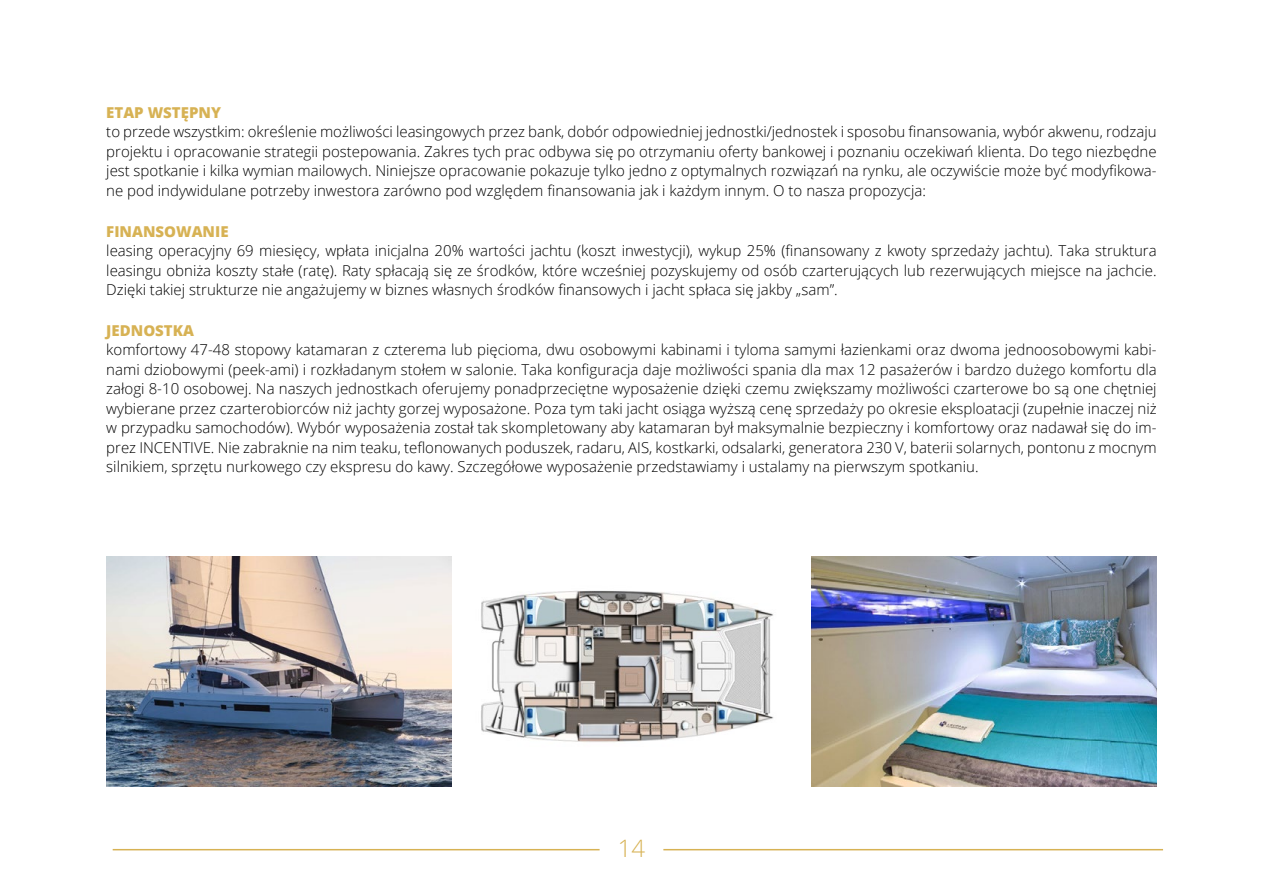
<style>
.page{position:relative;width:1263px;height:893px;background:#fff}
.page>*{position:absolute;margin:0;border:0;box-sizing:border-box;transform-origin:0 0}
.t1{font:300 24px "Open Sans";color:#d7b254}
.t2{font:300 15px/19.5px "Open Sans";color:#000;text-align:justify}
.t3{font:800 15px "Open Sans";color:#d7b254}
</style>
<div class="page">
<hr style="left:113px;top:849px;width:487px;height:1px;background:#d7b254">
<hr style="left:663px;top:849px;width:500px;height:1px;background:#d7b254">
<img style="left:811px;top:557px;width:346px;height:229px">
<img style="left:106px;top:557px;width:346px;height:230px">
<img style="left:481px;top:590px;width:293px;height:152px">
<p class="t3" style="left:106px;top:101px;width:116px">ETAP WSTĘPNY</p>
<p class="t2" style="left:106px;top:122px;width:1052px">to przede wszystkim: określenie możliwości leasingowych przez bank, dobór odpowiedniej jednostki/jednostek i sposobu finansowania, wybór akwenu, rodzaju projektu i opracowanie strategii postepowania. Zakres tych prac odbywa się po otrzymaniu oferty bankowej i poznaniu oczekiwań klienta. Do tego niezbędne jest spotkanie i kilka wymian mailowych. Niniejsze opracowanie pokazuje tylko jedno z optymalnych rozwiązań na rynku, ale oczywiście może być modyfikowa&shy;ne pod indywidulane potrzeby inwestora zarówno pod względem finansowania jak i każdym innym. O to nasza propozycja:</p>
<p class="t3" style="left:106px;top:220px;width:124px">FINANSOWANIE</p>
<p class="t2" style="left:106px;top:240px;width:1052px">leasing operacyjny 69 miesięcy, wpłata inicjalna 20% wartości jachtu (koszt inwestycji), wykup 25% (finansowany z kwoty sprzedaży jachtu). Taka struktura leasingu obniża koszty stałe (ratę). Raty spłacają się ze środków, które wcześniej pozyskujemy od osób czarterujących lub rezerwujących miejsce na jachcie.<br>Dzięki takiej strukturze nie angażujemy w biznes własnych środków finansowych i jacht spłaca się jakby „sam”.</p>
<p class="t3" style="left:106px;top:319px;width:89px">JEDNOSTKA</p>
<p class="t2" style="left:106px;top:340px;width:1052px">komfortowy 47-48 stopowy katamaran z czterema lub pięcioma, dwu osobowymi kabinami i tyloma samymi łazienkami oraz dwoma jednoosobowymi kabi&shy;nami dziobowymi (peek-ami) i rozkładanym stołem w salonie. Taka konfiguracja daje możliwości spania dla max 12 pasażerów i bardzo dużego komfortu dla załogi 8-10 osobowej. Na naszych jednostkach oferujemy ponadprzeciętne wyposażenie dzięki czemu zwiększamy możliwości czarterowe bo są one chętniej wybierane przez czarterobiorców niż jachty gorzej wyposażone. Poza tym taki jacht osiąga wyższą cenę sprzedaży po okresie eksploatacji (zupełnie inaczej niż w przypadku samochodów). Wybór wyposażenia został tak skompletowany aby katamaran był maksymalnie bezpieczny i komfortowy oraz nadawał się do im&shy;prez INCENTIVE. Nie zabraknie na nim teaku, teflonowanych poduszek, radaru, AIS, kostkarki, odsalarki, generatora 230 V, baterii solarnych, pontonu z mocnym silnikiem, sprzętu nurkowego czy ekspresu do kawy. Szczegółowe wyposażenie przedstawiamy i ustalamy na pierwszym spotkaniu.</p>
<h1 class="t1" style="left:618px;top:832px;width:29px">14</h1>
</div>
